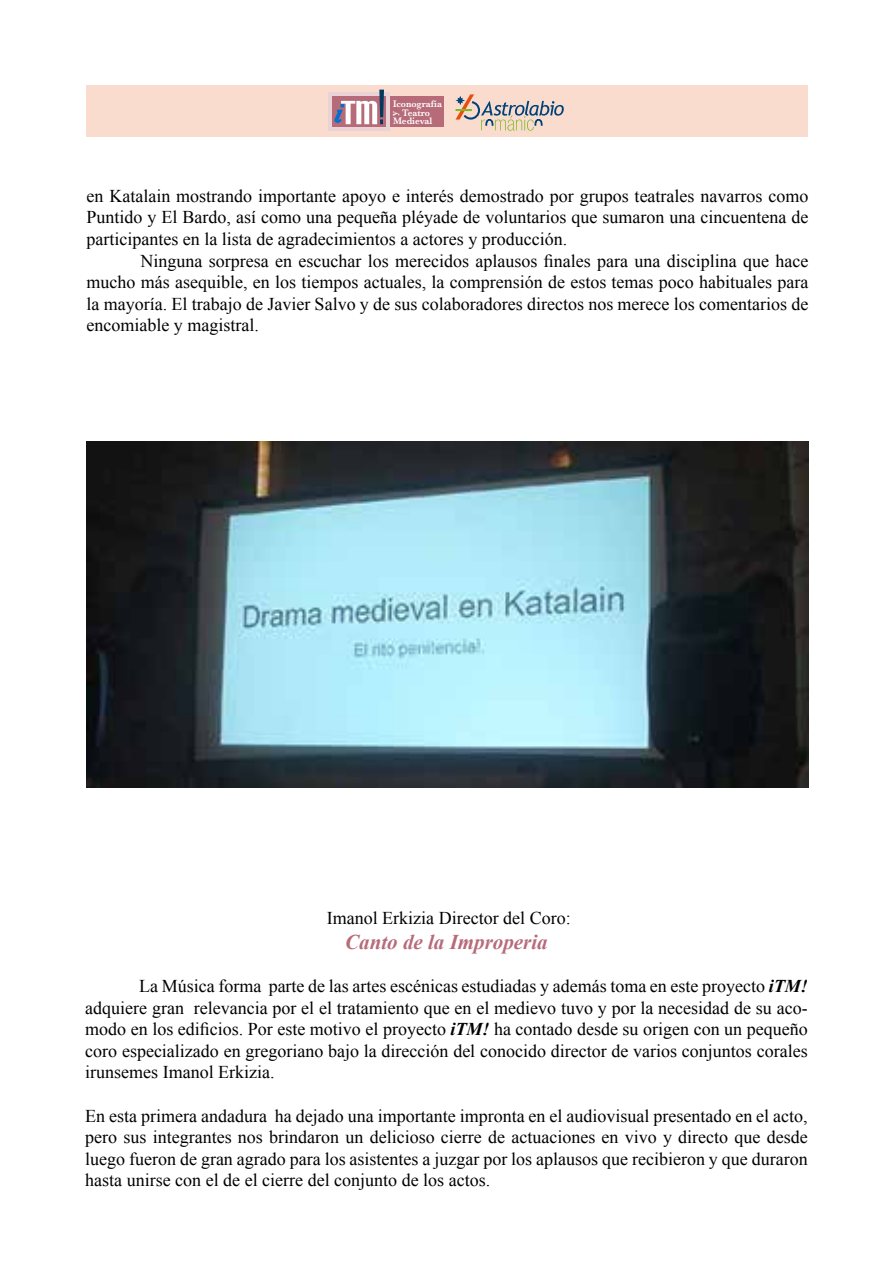
<style>
.page{position:relative;width:893px;height:1263px;background:#fff}
.page>*{position:absolute;margin:0;border:0;box-sizing:border-box;transform-origin:0 0}
.t1{font:italic 700 21px "Times New Roman";color:#b76b79}
.t2{font:18px/21.6px "Times New Roman";color:#000;text-align:justify}
.t3{font:600 9.75px "Baskerville";color:#fff;scale:.94 1}
.s1{font-weight:700;font-style:italic}
</style>
<div class="page">
<div style="left:86px;top:86px;width:722px;height:51px;background:#fadccf"></div>
<div style="left:388px;top:96px;width:56px;height:31px;background:#b76b79"></div>
<div style="left:328px;top:92px;width:62px;height:39px;background:#e9d3d7"></div>
<svg style="left:332px;top:96px;width:54px;height:31px"></svg>
<svg style="left:333px;top:90px;width:51px;height:34px"></svg>
<svg style="left:455px;top:94px;width:109px;height:37px"></svg>
<img style="left:86px;top:441px;width:722px;height:347px">
<p class="t3" style="left:393px;top:97px;width:54px">Iconografía</p>
<p class="t3" style="left:402px;top:106px;width:31px">Teatro</p>
<p class="t3" style="left:393px;top:114px;width:43px">Medieval</p>
<p class="t3" style="left:387px;top:116px;width:7px;rotate:-90deg">y</p>
<p class="t2" style="left:86px;top:185px;width:723px">en Katalain mostrando importante apoyo e interés demostrado por grupos teatrales navarros como Puntido y El Bardo, así como una pequeña pléyade de voluntarios que sumaron una cincuentena de participantes en la lista de agradecimientos a actores y producción.</p>
<p class="t2" style="left:86px;top:249px;width:723px;text-indent:54px">Ninguna sorpresa en escuchar los merecidos aplausos finales para una disciplina que hace mucho más asequible, en los tiempos actuales, la comprensión de estos temas poco habituales para la mayoría. El trabajo de Javier Salvo y de sus colaboradores directos nos merece los comentarios de encomiable y magistral.</p>
<p class="t2" style="left:327px;top:906px;width:245px">Imanol Erkizia Director del Coro:</p>
<p class="t1" style="left:345px;top:927px;width:204px">Canto de la Improperia</p>
<p class="t2" style="left:85px;top:975px;width:724px;text-indent:54px">La Música forma parte de las artes escénicas estudiadas y además toma en este proyecto <span class="s1">iTM! </span>adquiere gran relevancia por el el tratamiento que en el medievo tuvo y por la necesidad de su aco&shy;modo en los edificios. Por este motivo el proyecto <span class="s1">iTM!</span> ha contado desde su origen con un pequeño coro especializado en gregoriano bajo la dirección del conocido director de varios conjuntos corales irunsemes Imanol Erkizia.</p>
<p class="t2" style="left:85px;top:1104px;width:724px">En esta primera andadura ha dejado una importante impronta en el audiovisual presentado en el acto, pero sus integrantes nos brindaron un delicioso cierre de actuaciones en vivo y directo que desde luego fueron de gran agrado para los asistentes a juzgar por los aplausos que recibieron y que duraron hasta unirse con el de el cierre del conjunto de los actos.</p>
</div>
